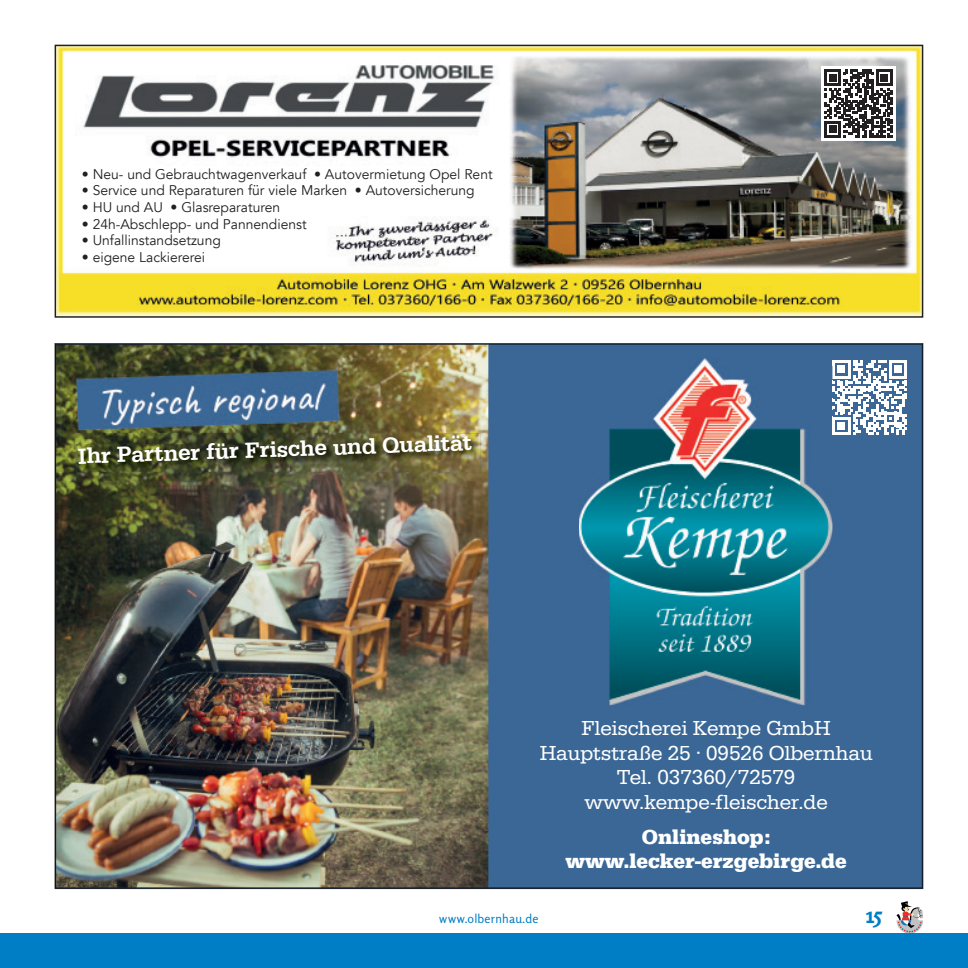
<style>
.page{position:relative;width:968px;height:968px;background:#fff}
.page>*{position:absolute;margin:0;border:0;box-sizing:border-box;transform-origin:0 0}
.t1{font:500 22.75px "Serifa";color:#fff}
.t2{font:700 22.75px "Rosario";color:#007ec5}
.t3{font:21px/24.5px "Serifa";color:#fff;text-align:center}
.t4{font:700 21px/24.5px "Serifa";color:#fff;text-align:center}
.t5{font:14px "Avenir";color:#231f20}
.t6{font:12.25px "Rosario";letter-spacing:.015em;color:#007ec5}
</style>
<div class="page">
<svg style="left:896px;top:901px;width:27px;height:32px"></svg>
<img style="left:57px;top:47px;width:864px;height:268px">
<div style="left:821px;top:66px;width:74px;height:75px;background:linear-gradient(to right,#fff,#fff)"></div>
<svg style="left:824px;top:70px;width:68px;height:67px"></svg>
<div style="left:488px;top:344px;width:434px;height:544px;background:#3a6795"></div>
<img style="left:55px;top:344px;width:433px;height:544px">
<img style="left:579px;top:358px;width:253px;height:347px">
<svg style="left:832px;top:360px;width:74px;height:75px"></svg>
<img style="left:61px;top:358px;width:295px;height:85px">
<img style="left:77px;top:433px;width:404px;height:39px">
<img style="left:77px;top:433px;width:279px;height:10px">
<div style="left:0;top:933px;width:967px;height:34px;background:#007ec5"></div>
<p class="t5" style="left:82px;top:166px;width:412px">• Neu- und Gebrauchtwagenverkauf • Autovermietung Opel Rent</p>
<p class="t5" style="left:82px;top:182px;width:394px">• Service und Reparaturen für viele Marken • Autoversicherung</p>
<p class="t5" style="left:82px;top:199px;width:200px">• HU und AU • Glasreparaturen</p>
<p class="t5" style="left:82px;top:215px;width:226px">• 24h-Abschlepp- und Pannendienst</p>
<p class="t5" style="left:82px;top:232px;width:140px">• Unfallinstandsetzung</p>
<p class="t5" style="left:82px;top:249px;width:125px">• eigene Lackiererei</p>
<h1 class="t1" style="left:77px;top:442px;width:395px;rotate:-2deg">Ihr Partner für Frische und Qualität</h1>
<h2 class="t3" style="left:539px;top:716px;width:334px">Fleischerei Kempe GmbH<br>Hauptstraße 25 · 09526 Olbernhau<br>Tel. 037360/72579 www.kempe-fleischer.de</h2>
<h2 class="t4" style="left:565px;top:824px;width:283px">Onlineshop: www.lecker-erzgebirge.de</h2>
<p class="t6" style="left:439px;top:910px;width:101px">www.olbernhau.de</p>
<h1 class="t2" style="left:865px;top:900px;width:18px">15</h1>
</div>
